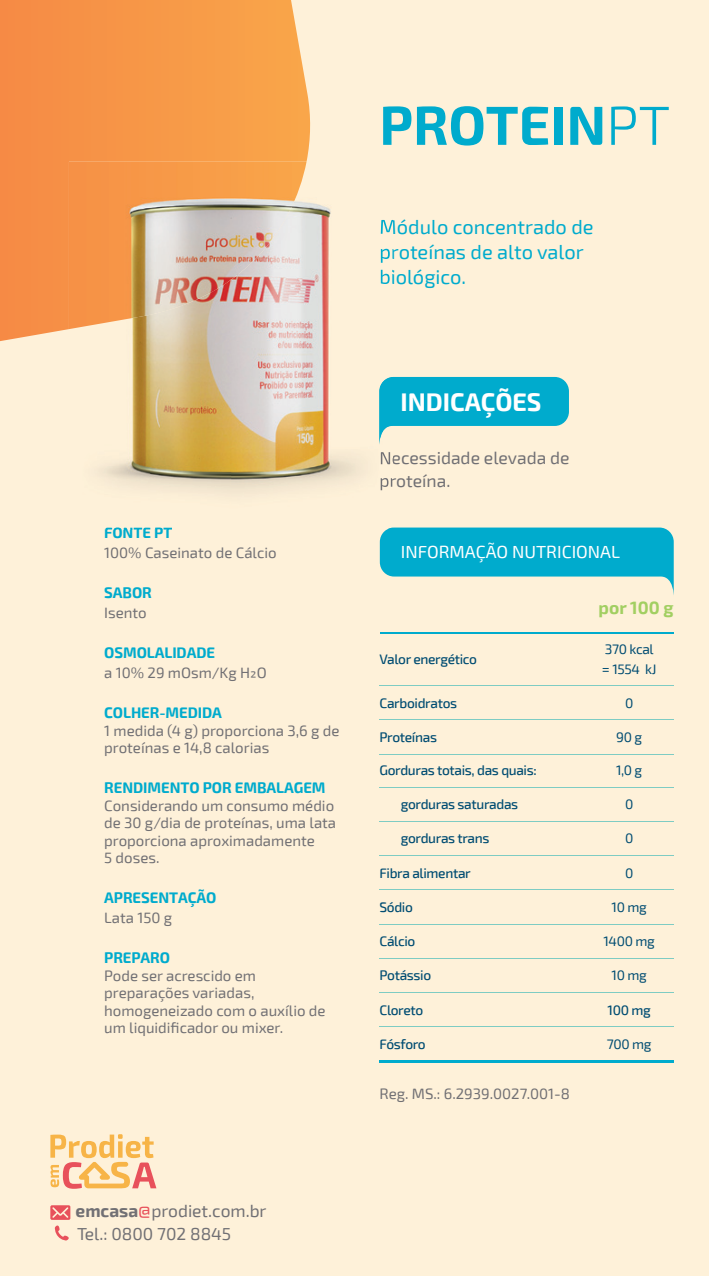
<style>
.page{position:relative;width:709px;height:1276px;background:#fff}
.page>*{position:absolute;margin:0;border:0;box-sizing:border-box;transform-origin:0 0}
.t1{font:700 55px "Exo 2";color:#00abcd}
.t2{font:700 25px "Exo 2";color:#fff}
.t3{font:20px/25px "Exo 2";color:#00abcd}
.t4{font:17.5px/22.5px "Exo 2";color:#717074}
.t5{font:17.5px "Exo 2";color:#fff}
.t6{font:700 17.5px "Exo 2";color:#a2cf62}
.t7{font:17.25px/23.2px "Exo 2";color:#717074}
.t8{font:15px/17.5px "Exo 2";color:#717074}
.t9{font:700 15px "Exo 2";letter-spacing:-.005em;color:#00abcd}
.t10{font:500 13.75px "Exo 2";letter-spacing:-.025em;color:#004c72}
.t11{font:13.75px/20px "Exo 2";letter-spacing:-.025em;color:#004c72}
.s1{font-weight:300}
.s2{font-weight:700}
.s3{color:#e8515b}
</style>
<div class="page">
<div style="left:0;top:1px;width:709px;height:1275px;background:#fef1d9"></div>
<svg style="left:50px;top:1134px;width:106px;height:54px"></svg>
<svg style="left:50px;top:1205px;width:20px;height:14px"></svg>
<svg style="left:55px;top:1225px;width:14px;height:15px"></svg>
<svg style="left:0;top:0;width:311px;height:341px"></svg>
<hr style="left:379px;top:685px;width:200px;height:1px;background:#7eccc3">
<hr style="left:579px;top:685px;width:94px;height:1px;background:#7eccc3">
<hr style="left:379px;top:719px;width:200px;height:1px;background:#7eccc3">
<hr style="left:579px;top:719px;width:94px;height:1px;background:#7eccc3">
<hr style="left:379px;top:754px;width:200px;height:1px;background:#7eccc3">
<hr style="left:579px;top:754px;width:94px;height:1px;background:#7eccc3">
<hr style="left:379px;top:787px;width:200px;height:1px;background:#7eccc3">
<hr style="left:579px;top:787px;width:94px;height:1px;background:#7eccc3">
<hr style="left:379px;top:821px;width:200px;height:1px;background:#7eccc3">
<hr style="left:579px;top:821px;width:94px;height:1px;background:#7eccc3">
<hr style="left:379px;top:855px;width:200px;height:1px;background:#7eccc3">
<hr style="left:579px;top:855px;width:94px;height:1px;background:#7eccc3">
<hr style="left:379px;top:889px;width:200px;height:1px;background:#7eccc3">
<hr style="left:579px;top:889px;width:94px;height:1px;background:#7eccc3">
<hr style="left:379px;top:924px;width:200px;height:1px;background:#7eccc3">
<hr style="left:579px;top:924px;width:94px;height:1px;background:#7eccc3">
<hr style="left:379px;top:958px;width:200px;height:1px;background:#7eccc3">
<hr style="left:579px;top:958px;width:94px;height:1px;background:#7eccc3">
<hr style="left:379px;top:992px;width:200px;height:1px;background:#7eccc3">
<hr style="left:579px;top:992px;width:94px;height:1px;background:#7eccc3">
<hr style="left:379px;top:1026px;width:200px;height:1px;background:#7eccc3">
<hr style="left:579px;top:1026px;width:94px;height:1px;background:#7eccc3">
<hr style="left:380px;top:1060px;width:293px;height:2px;background:#00abcd">
<hr style="left:380px;top:632px;width:293px;height:1px;background:#00abcd">
<div style="left:393px;top:377px;width:176px;height:49px;background:#00abcd"></div>
<img style="left:231px;top:162px;width:159px;height:330px">
<img style="left:150px;top:329px;width:81px;height:163px">
<img style="left:69px;top:329px;width:81px;height:157px">
<img style="left:69px;top:162px;width:237px;height:167px">
<img style="left:105px;top:527px;width:45px;height:2px">
<svg style="left:155px;top:527px;width:17px;height:2px"></svg>
<img style="left:381px;top:219px;width:12px;height:15px">
<img style="left:381px;top:244px;width:12px;height:19px">
<img style="left:381px;top:269px;width:12px;height:19px">
<svg style="left:381px;top:452px;width:12px;height:12px"></svg>
<img style="left:380px;top:474px;width:13px;height:16px">
<img style="left:379px;top:377px;width:14px;height:69px">
<svg style="left:380px;top:527px;width:294px;height:68px"></svg>
<p class="t9" style="left:104px;top:523px;width:70px">FONTE PT</p>
<p class="t8" style="left:104px;top:543px;width:174px">100% Caseinato de Cálcio</p>
<p class="t9" style="left:104px;top:583px;width:49px">SABOR</p>
<p class="t8" style="left:104px;top:603px;width:44px">Isento</p>
<p class="t9" style="left:104px;top:643px;width:112px">OSMOLALIDADE</p>
<p class="t8" style="left:104px;top:663px;width:164px">a 10% 29 mOsm/Kg H²O</p>
<p class="t9" style="left:104px;top:703px;width:119px">COLHER-MEDIDA</p>
<p class="t8" style="left:104px;top:721px;width:237px">1 medida (4 g) proporciona 3,6 g de proteínas e 14,8 calorias</p>
<p class="t9" style="left:104px;top:778px;width:223px">RENDIMENTO POR EMBALAGEM</p>
<p class="t8" style="left:104px;top:796px;width:233px">Considerando um consumo médio de 30 g/dia de proteínas, uma lata proporciona aproximadamente<br>5 doses.</p>
<p class="t9" style="left:104px;top:888px;width:114px">APRESENTAÇÃO</p>
<p class="t8" style="left:104px;top:908px;width:70px">Lata 150 g</p>
<p class="t9" style="left:104px;top:948px;width:67px">PREPARO</p>
<p class="t8" style="left:104px;top:966px;width:223px">Pode ser acrescido em preparações variadas, homogeneizado com o auxílio de um liquidificador ou mixer.</p>
<h1 class="t1" style="left:379px;top:89px;width:292px">PROTEIN<span class="s1">PT</span></h1>
<h3 class="t3" style="left:379px;top:213px;width:216px">Módulo concentrado de proteínas de alto valor biológico.</h3>
<h2 class="t2" style="left:400px;top:385px;width:142px">INDICAÇÕES</h2>
<p class="t4" style="left:379px;top:446px;width:192px">Necessidade elevada de proteína.</p>
<p class="t5" style="left:401px;top:540px;width:221px">INFORMAÇÃO NUTRICIONAL</p>
<p class="t6" style="left:598px;top:597px;width:77px">por 100 g</p>
<p class="t10" style="left:379px;top:650px;width:99px">Valor energético</p>
<p class="t11" style="left:602px;top:639px;width:56px">370 kcal = 1554 kJ</p>
<p class="t10" style="left:379px;top:694px;width:79px">Carboidratos</p>
<p class="t11" style="left:625px;top:692px;width:10px">0</p>
<p class="t10" style="left:379px;top:728px;width:59px">Proteínas</p>
<p class="t11" style="left:616px;top:726px;width:27px">90 g</p>
<p class="t10" style="left:379px;top:761px;width:159px">Gorduras totais, das quais:</p>
<p class="t11" style="left:616px;top:760px;width:28px">1,0 g</p>
<p class="t10" style="left:401px;top:795px;width:119px">gorduras saturadas</p>
<p class="t11" style="left:625px;top:793px;width:10px">0</p>
<p class="t10" style="left:401px;top:829px;width:90px">gorduras trans</p>
<p class="t11" style="left:625px;top:828px;width:10px">0</p>
<p class="t10" style="left:379px;top:864px;width:93px">Fibra alimentar</p>
<p class="t11" style="left:625px;top:862px;width:10px">0</p>
<p class="t10" style="left:379px;top:898px;width:35px">Sódio</p>
<p class="t11" style="left:611px;top:896px;width:37px">10 mg</p>
<p class="t10" style="left:379px;top:932px;width:37px">Cálcio</p>
<p class="t11" style="left:603px;top:930px;width:53px">1400 mg</p>
<p class="t10" style="left:379px;top:966px;width:53px">Potássio</p>
<p class="t11" style="left:611px;top:965px;width:37px">10 mg</p>
<p class="t10" style="left:379px;top:1001px;width:45px">Cloreto</p>
<p class="t10" style="left:607px;top:1001px;width:45px">100 mg</p>
<p class="t10" style="left:379px;top:1035px;width:48px">Fósforo</p>
<p class="t11" style="left:607px;top:1033px;width:46px">700 mg</p>
<p class="t8" style="left:379px;top:1084px;width:192px">Reg. MS.: 6.2939.0027.001-8</p>
<p class="t7" style="left:76px;top:1198px;width:192px"><span class="s2">emcasa</span><span class="s3">@</span>prodiet.com.br<br>Tel.: 0800 702 8845</p>
</div>
